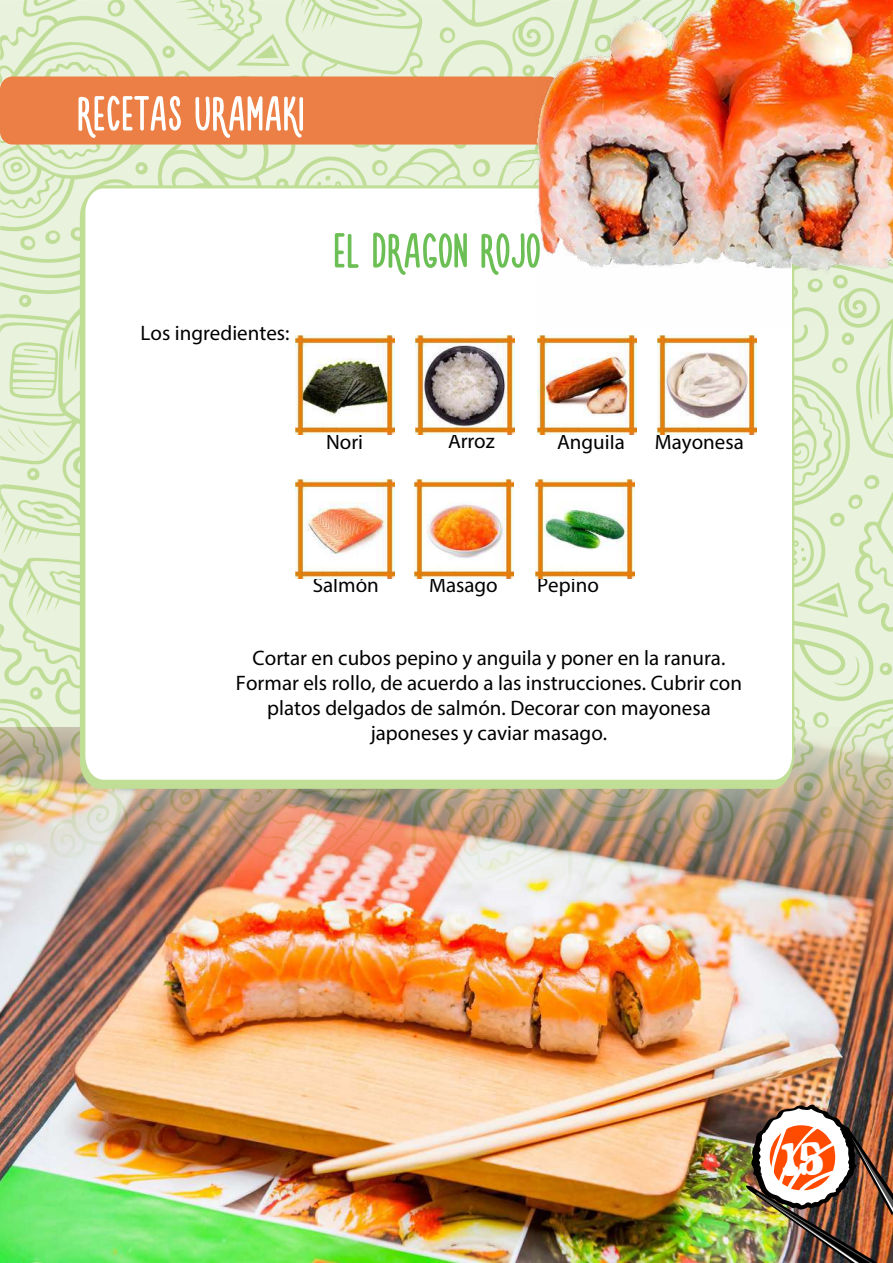
<style>
.page{position:relative;width:893px;height:1263px;background:#fff}
.page>*{position:absolute;margin:0;border:0;box-sizing:border-box;transform-origin:0 0}
.t1{font:54px "Novito Nova";color:#fff}
.t2{font:54px "Novito Nova";color:#6cbf54}
.t3{font:21px/25.2px "Myriad Pro";color:#000;text-align:center}
</style>
<div class="page">
<img style="left:0;top:0;width:893px;height:727px">
<img style="left:0;top:727px;width:893px;height:536px">
<div style="left:0;top:76px;width:561px;height:69px;background:#ec7f45;border-radius:13px"></div>
<svg style="left:83px;top:185px;width:731px;height:598px"></svg>
<img style="left:296px;top:335px;width:99px;height:99px">
<img style="left:415px;top:335px;width:99px;height:99px">
<img style="left:415px;top:479px;width:99px;height:99px">
<img style="left:535px;top:479px;width:99px;height:99px">
<img style="left:538px;top:335px;width:99px;height:99px">
<img style="left:296px;top:479px;width:99px;height:99px">
<img style="left:657px;top:335px;width:99px;height:99px">
<img style="left:535px;top:0;width:358px;height:327px">
<img style="left:741px;top:1104px;width:152px;height:159px">
<h1 class="t1" style="left:77px;top:88px;width:229px">RECETAS URAMAKI</h1>
<p class="t3" style="left:141px;top:320px;width:150px">Los ingredientes:</p>
<h1 class="t2" style="left:333px;top:225px;width:209px">EL DRAGON ROJO</h1>
<p class="t3" style="left:326px;top:429px;width:39px">Nori</p>
<p class="t3" style="left:448px;top:428px;width:48px">Arroz</p>
<p class="t3" style="left:557px;top:429px;width:69px">Anguila</p>
<p class="t3" style="left:655px;top:429px;width:91px">Mayonesa</p>
<p class="t3" style="left:313px;top:572px;width:68px">Salmón</p>
<p class="t3" style="left:429px;top:572px;width:70px">Masago</p>
<p class="t3" style="left:537px;top:572px;width:63px">Pepino</p>
<p class="t3" style="left:236px;top:645px;width:508px">Cortar en cubos pepino y anguila y poner en la ranura.<br>Formar els rollo, de acuerdo a las instrucciones. Cubrir con platos delgados de salmón. Decorar con mayonesa japoneses y caviar masago.</p>
</div>
